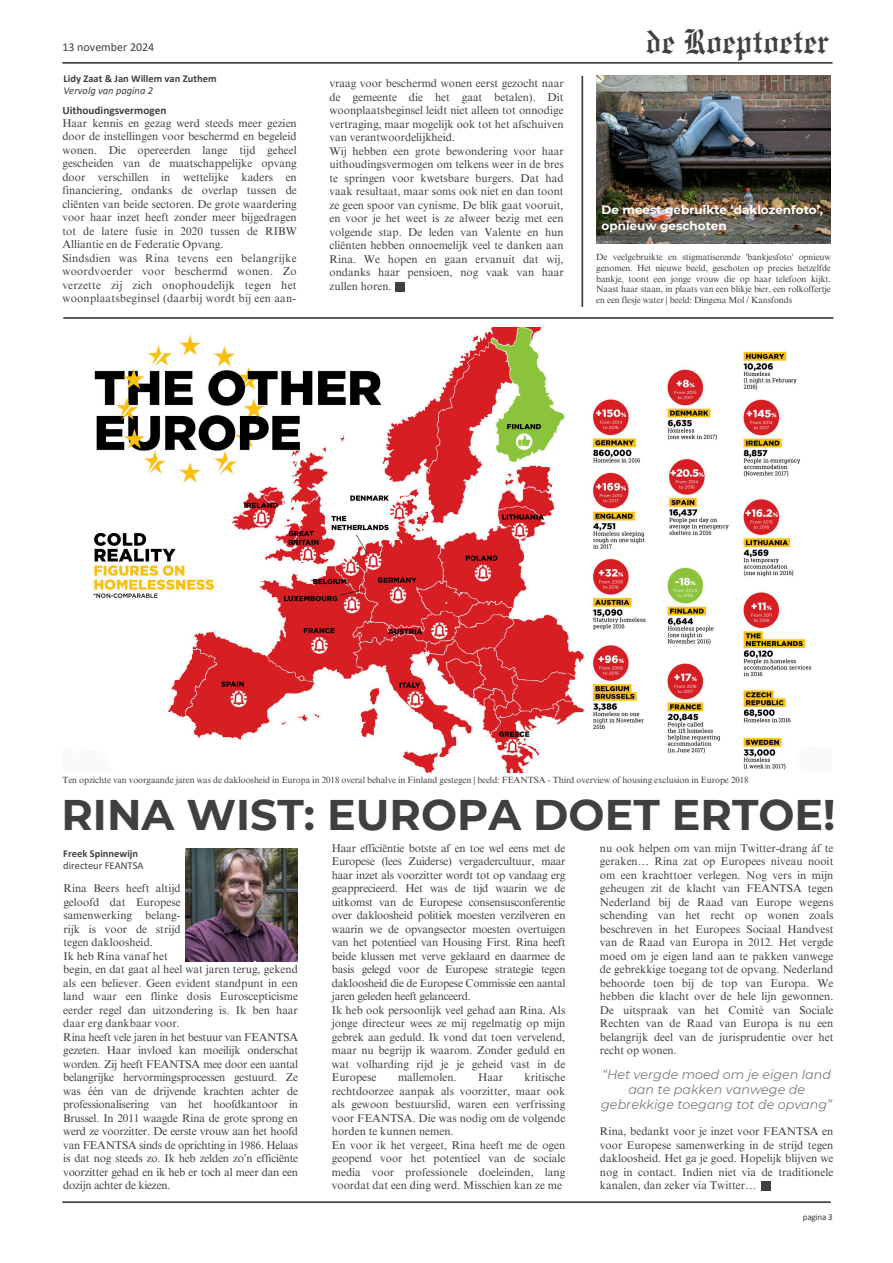
<style>
.page{position:relative;width:893px;height:1263px;background:#fff}
.page>*{position:absolute;margin:0;border:0;box-sizing:border-box;transform-origin:0 0}
.t1{font:700 42.75px "Montserrat";color:#404040}
.t2{font:35.55px "Engravers Old English BT";color:#404040}
.t3{font:italic 12.75px/15.1px "Montserrat";color:#787a79;text-align:center}
.t4{font:700 12px/16.4px "Montserrat";color:#fff}
.t5{font:12px "Calibri";color:#404040}
.t6{font:11.25px/13.5px "Times NRMT Pro";color:#404040}
.t7{font:11.25px/13.5px "Times NRMT Pro";letter-spacing:-.02em;color:#404040}
.t8{font:700 11.25px "Calibri";color:#404040}
.t9{font:700 10.5px "Calibri";color:#404040}
.t10{font:italic 10.5px "Calibri";color:#404040}
.t11{font:10.5px "Calibri";color:#404040}
.t12{font:9px/10.6px "Times NRMT Pro";letter-spacing:-.01em;color:#404040;text-align:justify}
.t13{font:9px "Calibri";letter-spacing:-.02em;color:#404040}
</style>
<div class="page">
<hr style="left:62px;top:62px;width:770px;height:2px;background:#404040">
<hr style="left:62px;top:1201px;width:769px;height:2px;background:#404040">
<img style="left:596px;top:76px;width:234px;height:167px">
<img style="left:93px;top:327px;width:719px;height:445px">
<hr style="left:63px;top:317px;width:770px;height:2px;background:#404040">
<img style="left:186px;top:848px;width:112px;height:114px">
<hr style="left:581px;top:76px;width:2px;height:231px;background:#404040">
<div style="left:761px;top:1181px;width:9px;height:9px;background:#404040"></div>
<div style="left:395px;top:282px;width:9px;height:9px;background:#404040"></div>
<p class="t5" style="left:62px;top:39px;width:93px">13 november 2024</p>
<p class="t9" style="left:63px;top:71px;width:155px">Lidy Zaat &amp; Jan Willem van Zuthem</p>
<p class="t10" style="left:63px;top:83px;width:91px">Vervolg van pagina 2</p>
<p class="t8" style="left:62px;top:102px;width:106px">Uithoudingsvermogen</p>
<p class="t6" style="left:62px;top:117px;width:236px">Haar kennis en gezag werd steeds meer gezien door de instellingen voor beschermd en begeleid wonen. Die opereerden lange tijd geheel gescheiden van de maatschappelijke opvang door verschillen in wettelijke kaders en financiering, ondanks de overlap tussen de cliënten van beide sectoren. De grote waardering voor haar inzet heeft zonder meer bijgedragen tot de latere fusie in 2020 tussen de RIBW Alliantie en de Federatie Opvang.<br>Sindsdien was Rina tevens een belangrijke woordvoerder voor beschermd wonen. Zo verzette zij zich onophoudelijk tegen het woonplaatsbeginsel (daarbij wordt bij een aan-</p>
<p class="t6" style="left:329px;top:77px;width:236px">vraag voor beschermd wonen eerst gezocht naar de gemeente die het gaat betalen). Dit woonplaatsbeginsel leidt niet alleen tot onnodige vertraging, maar mogelijk ook tot het afschuiven van verantwoordelijkheid.<br>Wij hebben een grote bewondering voor haar uithoudingsvermogen om telkens weer in de bres te springen voor kwetsbare burgers. Dat had vaak resultaat, maar soms ook niet en dan toont ze geen spoor van cynisme. De blik gaat vooruit, en voor je het weet is ze alweer bezig met een volgende stap. De leden van Valente en hun cliënten hebben onnoemelijk veel te danken aan Rina. We hopen en gaan ervanuit dat wij, ondanks haar pensioen, nog vaak van haar zullen horen.</p>
<h2 class="t2" style="left:645px;top:21px;width:185px">de Roeptoeter</h2>
<p class="t4" style="left:601px;top:200px;width:223px">De meest gebruikte ‘daklozenfoto’, opnieuw geschoten</p>
<p class="t12" style="left:596px;top:252px;width:236px">De veelgebruikte en stigmatiserende 'bankjesfoto' opnieuw genomen. Het nieuwe beeld, geschoten op precies hetzelfde bankje, toont een jonge vrouw die op haar telefoon kijkt.<br>Naast haar staan, in plaats van een blikje bier, een rolkoffertje en een flesje water | beeld: Dingena Mol / Kansfonds</p>
<p class="t12" style="left:62px;top:775px;width:688px">Ten opzichte van voorgaande jaren was de dakloosheid in Europa in 2018 overal behalve in Finland gestegen | beeld: FEANTSA - Third overview of housing exclusion in Europe 2018</p>
<h1 class="t1" style="left:62px;top:784px;width:775px">RINA WIST: EUROPA DOET ERTOE!</h1>
<p class="t9" style="left:63px;top:846px;width:76px">Freek Spinnewijn</p>
<p class="t11" style="left:63px;top:858px;width:82px">directeur FEANTSA</p>
<p class="t6" style="left:63px;top:882px;width:119px">Rina Beers heeft altijd geloofd dat Europese samenwerking belang&shy;rijk is voor de strijd tegen dakloosheid.<br>Ik heb Rina vanaf het</p>
<p class="t7" style="left:63px;top:963px;width:236px">begin, en dat gaat al heel wat jaren terug, gekend als een believer. Geen evident standpunt in een land waar een flinke dosis Euroscepticisme eerder regel dan uitzondering is. Ik ben haar daar erg dankbaar voor.<br>Rina heeft vele jaren in het bestuur van FEANTSA gezeten. Haar invloed kan moeilijk onderschat worden. Zij heeft FEANTSA mee door een aantal belangrijke hervormingsprocessen gestuurd. Ze was één van de drijvende krachten achter de professionalisering van het hoofdkantoor in Brussel. In 2011 waagde Rina de grote sprong en werd ze voorzitter. De eerste vrouw aan het hoofd van FEANTSA sinds de oprichting in 1986. Helaas is dat nog steeds zo. Ik heb zelden zo’n efficiënte voorzitter gehad en ik heb er toch al meer dan een dozijn achter de kiezen.</p>
<p class="t7" style="left:332px;top:842px;width:235px">Haar efficiëntie botste af en toe wel eens met de Europese (lees Zuiderse) vergadercultuur, maar haar inzet als voorzitter wordt tot op vandaag erg geapprecieerd. Het was de tijd waarin we de uitkomst van de Europese consensusconferentie over dakloosheid politiek moesten verzilveren en waarin we de opvangsector moesten overtuigen van het potentieel van Housing First. Rina heeft beide klussen met verve geklaard en daarmee de basis gelegd voor de Europese strategie tegen dakloosheid die de Europese Commissie een aantal jaren geleden heeft gelanceerd.<br>Ik heb ook persoonlijk veel gehad aan Rina. Als jonge directeur wees ze mij regelmatig op mijn gebrek aan geduld. Ik vond dat toen vervelend, maar nu begrijp ik waarom. Zonder geduld en wat volharding rijd je je geheid vast in de Europese</p>
<p class="t6" style="left:332px;top:1071px;width:235px;text-indent:193px">kritische rechtdoorzee aanpak als voorzitter, maar ook als gewoon bestuurslid, waren een verfrissing voor FEANTSA. Die was nodig om de volgende horden te kunnen nemen.<br>En voor ik het vergeet, Rina heeft me de ogen geopend voor het potentieel van de sociale media voor professionele doeleinden, lang voordat dat een ding werd. Misschien kan ze me</p>
<p class="t6" style="left:398px;top:1071px;width:60px">mallemolen.</p>
<p class="t6" style="left:478px;top:1071px;width:26px">Haar</p>
<p class="t6" style="left:600px;top:842px;width:235px;text-align:justify">nu ook helpen om van mijn Twitter-drang áf te geraken… Rina zat op Europees niveau nooit om een krachttoer verlegen. Nog vers in mijn geheugen zit de klacht van FEANTSA tegen Nederland bij de Raad van Europe wegens schending van het recht op wonen zoals beschreven in het Europees Sociaal Handvest van de Raad van Europa in 2012. Het vergde moed om je eigen land aan te pakken vanwege de gebrekkige toegang tot de opvang. Nederland behoorde toen bij de top van Europa. We hebben die klacht over de hele lijn gewonnen.<br>De uitspraak van het Comité van Sociale Rechten van de Raad van Europa is nu een belangrijk deel van de jurisprudentie over het recht op wonen.</p>
<p class="t3" style="left:601px;top:1066px;width:232px">“Het vergde moed om je eigen land aan te pakken vanwege de gebrekkige toegang tot de opvang”</p>
<p class="t6" style="left:600px;top:1125px;width:235px;text-align:justify">Rina, bedankt voor je inzet voor FEANTSA en voor Europese samenwerking in de strijd tegen dakloosheid. Het ga je goed. Hopelijk blijven we nog in contact. Indien niet via de traditionele kanalen, dan zeker via Twitter…</p>
<p class="t13" style="left:803px;top:1210px;width:31px">pagina 3</p>
</div>
